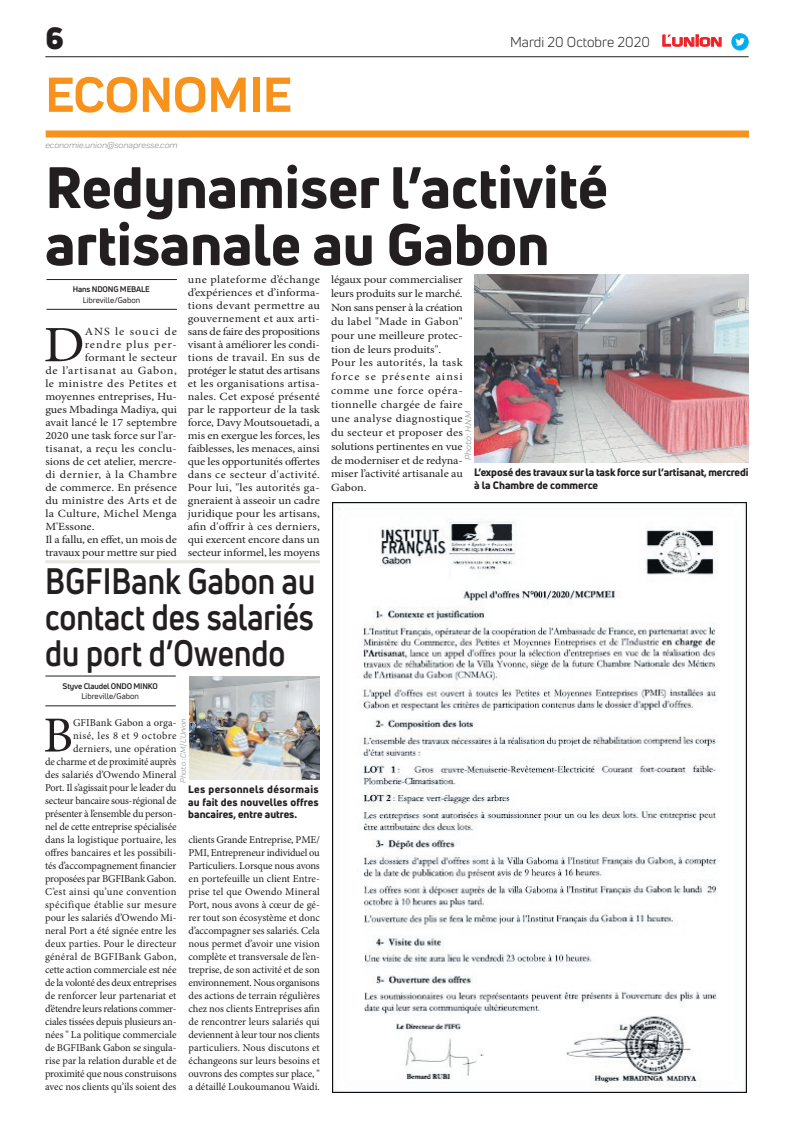
<style>
.page{position:relative;width:794px;height:1129px;background:#fff}
.page>*{position:absolute;margin:0;border:0;box-sizing:border-box;transform-origin:0 0}
.t1{font:800 57px/57px "Uni Neue";color:#231f20}
.t2{font:700 51px "Praktika";color:#f7931d}
.t3{font:51px "Minion Pro";color:#231f20;scale:1.1 1}
.t4{font:50.5px "Minion Pro";color:#231f20}
.t5{font:700 36px/36px "Uni Neue";color:#231f20;text-align:justify;scale:.86 1}
.t6{font:900 30px "Uni Neue";color:#231f20}
.t7{font:14px "Uni Neue";color:#231f20}
.t8{font:11px/13px "Minion Pro";color:#231f20;text-align:justify;scale:1.1 1}
.t9{font:11px "Minion Pro";letter-spacing:.025em;color:#231f20;scale:1.1 1}
.t10{font:11px "Minion Pro";letter-spacing:.045em;color:#231f20;scale:1.1 1}
.t11{font:11px "Minion Pro";letter-spacing:.02em;color:#231f20;scale:1.1 1}
.t12{font:11px "Minion Pro";letter-spacing:-.02em;color:#231f20;scale:1.1 1}
.t13{font:11px "Minion Pro";letter-spacing:.06em;color:#231f20;scale:1.1 1}
.t14{font:11px "Minion Pro";letter-spacing:.07em;color:#231f20;scale:1.1 1}
.t15{font:11px "Minion Pro";letter-spacing:.08em;color:#231f20;scale:1.1 1}
.t16{font:10.5px/13px "Minion Pro";letter-spacing:-.01em;color:#231f20;text-align:right}
.t17{font:800 10.5px/12.6px "Uni Neue";color:#231f20;text-align:justify}
.t18{font:italic 9px "Praktika";color:#818386}
.t19{font:700 8px "Uni Neue";letter-spacing:-.02em;color:#231f20}
.t20{font:8px "Uni Neue";color:#231f20}
.t21{font:italic 8px "Praktika";color:#818386}
.s1{font-family:"Eurostile";font-weight:600;font-size:14.9px;color:#ee1d23}
.s2{font-family:"Eurostile";font-weight:600;font-size:11.4px;color:#ee1d23}
</style>
<div class="page">
<div style="left:46px;top:130px;width:703px;height:7px;background:#f7931d"></div>
<hr style="left:45px;top:56px;width:703px;height:1px;background:#231f20">
<svg style="left:662px;top:34px;width:60px;height:13px"></svg>
<div style="left:731px;top:33px;width:17px;height:18px;background:#00aeef;border-radius:50%"></div>
<svg style="left:735px;top:38px;width:10px;height:8px"></svg>
<img style="left:333px;top:502px;width:414px;height:589px">
<hr style="left:45px;top:705px;width:131px;height:1px;background:#231f20">
<hr style="left:45px;top:675px;width:131px;height:1px;background:#231f20">
<img style="left:189px;top:676px;width:131px;height:103px">
<hr style="left:45px;top:560px;width:275px;height:3px;background:#e8e6e0">
<hr style="left:46px;top:309px;width:131px;height:1px;background:#231f20">
<hr style="left:46px;top:279px;width:131px;height:1px;background:#231f20">
<img style="left:474px;top:274px;width:274px;height:188px">
<h3 class="t6" style="left:45px;top:17px;width:20px">6</h3>
<h2 class="t2" style="left:45px;top:54px;width:248px">ECONOMIE</h2>
<p class="t18" style="left:45px;top:139px;width:134px">economie.union@sonapresse.com</p>
<h3 class="t7" style="left:510px;top:33px;width:213px">Mardi 20 Octobre 2020 <span class="s1">L</span><span class="s2">UNION</span></h3>
<h1 class="t1" style="left:45px;top:158px;width:564px">Redynamiser l’activité artisanale au Gabon</h1>
<p class="t19" style="left:73px;top:284px;width:78px">Hans NDONG MEBALE</p>
<p class="t20" style="left:83px;top:295px;width:59px">Libreville/Gabon</p>
<p class="t8" style="left:188px;top:273px;width:122px">une plateforme d’échange d’expériences et d’informa&shy;tions devant permettre au gouvernement et aux arti&shy;sans de faire des propositions visant à améliorer les condi&shy;tions de travail. En sus de protéger le statut des artisans et les organisations artisa&shy;nales. Cet exposé présenté par le rapporteur de la task force, Davy Moutsouetadi, a mis en exergue les forces, les faiblesses, les menaces, ainsi que les opportunités offertes dans ce secteur d'activité.<br>Pour lui, "les autorités ga&shy;gneraient à asseoir un cadre juridique pour les artisans, afin d'offrir à ces derniers, qui exercent encore dans un secteur informel, les moyens</p>
<p class="t8" style="left:331px;top:273px;width:121px;line-height:13.9px;text-align:left">légaux pour commercialiser leurs produits sur le marché.<br>Non sans penser à la création du label "Made in Gabon" pour une meilleure protec&shy;tion de leurs produits".<br>Pour les autorités, la task force se présente ainsi comme une force opéra&shy;tionnelle chargée de faire une analyse diagnostique du secteur et proposer des solutions pertinentes en vue de moderniser et de redyna&shy;miser l’activité artisanale au<br>Gabon.</p>
<h2 class="t3" style="left:43px;top:311px;width:39px">D</h2>
<p class="t15" style="left:85px;top:324px;width:85px">ANS le souci de</p>
<p class="t14" style="left:85px;top:337px;width:85px">rendre plus per-</p>
<p class="t11" style="left:85px;top:350px;width:85px">formant le secteur</p>
<p class="t13" style="left:45px;top:363px;width:121px">de l’artisanat au Gabon,</p>
<p class="t10" style="left:45px;top:376px;width:121px">le ministre des Petites et</p>
<p class="t8" style="left:45px;top:390px;width:121px">moyennes entreprises, Hu-</p>
<p class="t8" style="left:45px;top:403px;width:121px">gues Mbadinga Madiya, qui</p>
<p class="t8" style="left:45px;top:416px;width:121px">avait lancé le 17 septembre</p>
<p class="t8" style="left:45px;top:429px;width:121px">2020 une task force sur l'ar-</p>
<p class="t9" style="left:45px;top:441px;width:121px">tisanat, a reçu les conclu-</p>
<p class="t8" style="left:45px;top:455px;width:121px">sions de cet atelier, mercre-</p>
<p class="t10" style="left:45px;top:467px;width:121px">di dernier, à la Chambre</p>
<p class="t8" style="left:45px;top:481px;width:121px">de commerce. En présence</p>
<p class="t11" style="left:45px;top:493px;width:121px">du ministre des Arts et de</p>
<p class="t9" style="left:45px;top:506px;width:121px">la Culture, Michel Menga</p>
<p class="t8" style="left:45px;top:520px;width:46px">M'Essone.</p>
<p class="t8" style="left:45px;top:533px;width:121px">Il a fallu, en effet, un mois de</p>
<p class="t12" style="left:45px;top:545px;width:121px">travaux pour mettre sur pied</p>
<p class="t18" style="left:462px;top:460px;width:51px;rotate:-90deg">Photo : H.N.M</p>
<p class="t17" style="left:474px;top:465px;width:276px">L’exposé des travaux sur la task force sur l’artisanat, mercredi à la Chambre de commerce</p>
<h3 class="t5" style="left:45px;top:563px;width:316px">BGFIBank Gabon au contact des salariés du port d’Owendo</h3>
<p class="t19" style="left:63px;top:681px;width:97px">Styve Claudel ONDO MINKO</p>
<p class="t20" style="left:82px;top:691px;width:59px">Libreville/Gabon</p>
<p class="t16" style="left:45px;top:715px;width:133px">GFIBank Gabon a orga-<br>nisé, les 8 et 9 octobre derniers, une opération<br>de charme et de proximité auprès des salariés d’Owendo Mineral<br>Port. Il s’agissait pour le leader du secteur bancaire sous-régional de présenter à l’ensemble du person&shy;nel de cette entreprise spécialisée dans la logistique portuaire, les offres bancaires et les possibili&shy;tés d’accompagnement financier proposées par BGFIBank Gabon.<br>C’est ainsi qu’une convention spécifique établie sur mesure pour les salariés d’Owendo Mi&shy;neral Port a été signée entre les deux parties. Pour le directeur général de BGFIBank Gabon, cette action commerciale est née de la volonté des deux entreprises de renforcer leur partenariat et d’étendre leurs relations commer&shy;ciales tissées depuis plusieurs an&shy;nées " La politique commerciale de BGFIBank Gabon se singula&shy;rise par la relation durable et de proximité que nous construisons avec nos clients qu’ils soient des</p>
<p class="t21" style="left:178px;top:782px;width:66px;rotate:-90deg">Photo : CM/ L’Union</p>
<h3 class="t4" style="left:43px;top:701px;width:31px">B</h3>
<p class="t17" style="left:188px;top:782px;width:132px">Les personnels désormais au fait des nouvelles offres bancaires, entre autres.</p>
<p class="t16" style="left:188px;top:832px;width:133px;text-align:justify">clients Grande Entreprise, PME/ PMI, Entrepreneur individuel ou Particuliers. Lorsque nous avons en portefeuille un client Entre&shy;prise tel que Owendo Mineral Port, nous avons à cœur de gé&shy;rer tout son écosystème et donc d’accompagner ses salariés. Cela nous permet d’avoir une vision complète et transversale de l’en&shy;treprise, de son activité et de son environnement. Nous organisons des actions de terrain régulières chez nos clients Entreprises afin de rencontrer leurs salariés qui deviennent à leur tour nos clients particuliers. Nous discutons et échangeons sur leurs besoins et ouvrons des comptes sur place, " a détaillé Loukoumanou Waidi.</p>
</div>
